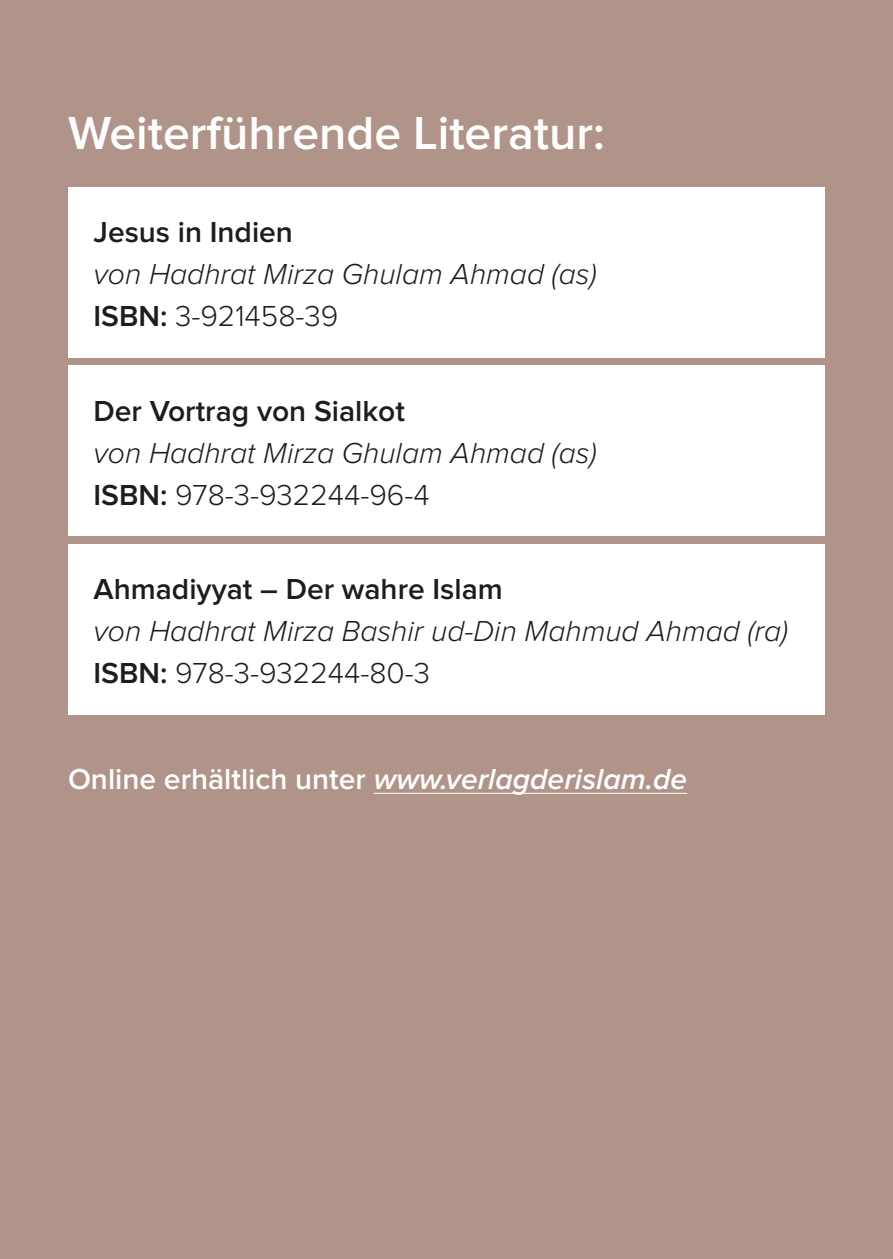
<style>
.page{position:relative;width:893px;height:1259px;background:#b19489}
.page>*{position:absolute;margin:0;border:0;box-sizing:border-box;transform-origin:0 0}
.t1{font:600 48px "Proxima Nova";color:#fff}
.t2{font:italic 300 30px/42px "Proxima Nova";color:#1d1d1b}
.t3{font:600 30px "Proxima Nova";color:#1d1d1b}
.t4{font:600 30px "Proxima Nova";color:#fff}
.s1{font-weight:600;font-style:normal}
.s2{font-style:normal}
.s3{font-style:italic}
</style>
<div class="page">
<div style="left:68px;top:187px;width:757px;height:170px;background:#fff"></div>
<div style="left:68px;top:366px;width:757px;height:170px;background:#fff"></div>
<div style="left:68px;top:544px;width:757px;height:170px;background:#fff"></div>
<hr style="left:374px;top:793px;width:313px;height:1px;background:#fff">
<h1 class="t1" style="left:68px;top:111px;width:538px">Weiterführende Literatur:</h1>
<p class="t3" style="left:94px;top:218px;width:201px">Jesus in Indien</p>
<p class="t2" style="left:94px;top:254px;width:504px">von Hadhrat Mirza Ghulam Ahmad (as)<br><span class="s1">ISBN:</span> <span class="s2">3-921458-39</span></p>
<p class="t3" style="left:94px;top:397px;width:313px">Der Vortrag von Sialkot</p>
<p class="t2" style="left:94px;top:433px;width:504px">von Hadhrat Mirza Ghulam Ahmad (as)<br><span class="s1">ISBN:</span> <span class="s2">978-3-932244-96-4</span></p>
<p class="t3" style="left:94px;top:575px;width:411px">Ahmadiyyat – Der wahre Islam</p>
<p class="t2" style="left:94px;top:611px;width:696px">von Hadhrat Mirza Bashir ud-Din Mahmud Ahmad (ra)<br><span class="s1">ISBN:</span> <span class="s2">978-3-932244-80-3</span></p>
<p class="t4" style="left:68px;top:765px;width:621px">Online erhältlich unter <span class="s3">www.verlagderislam.de</span></p>
</div>
